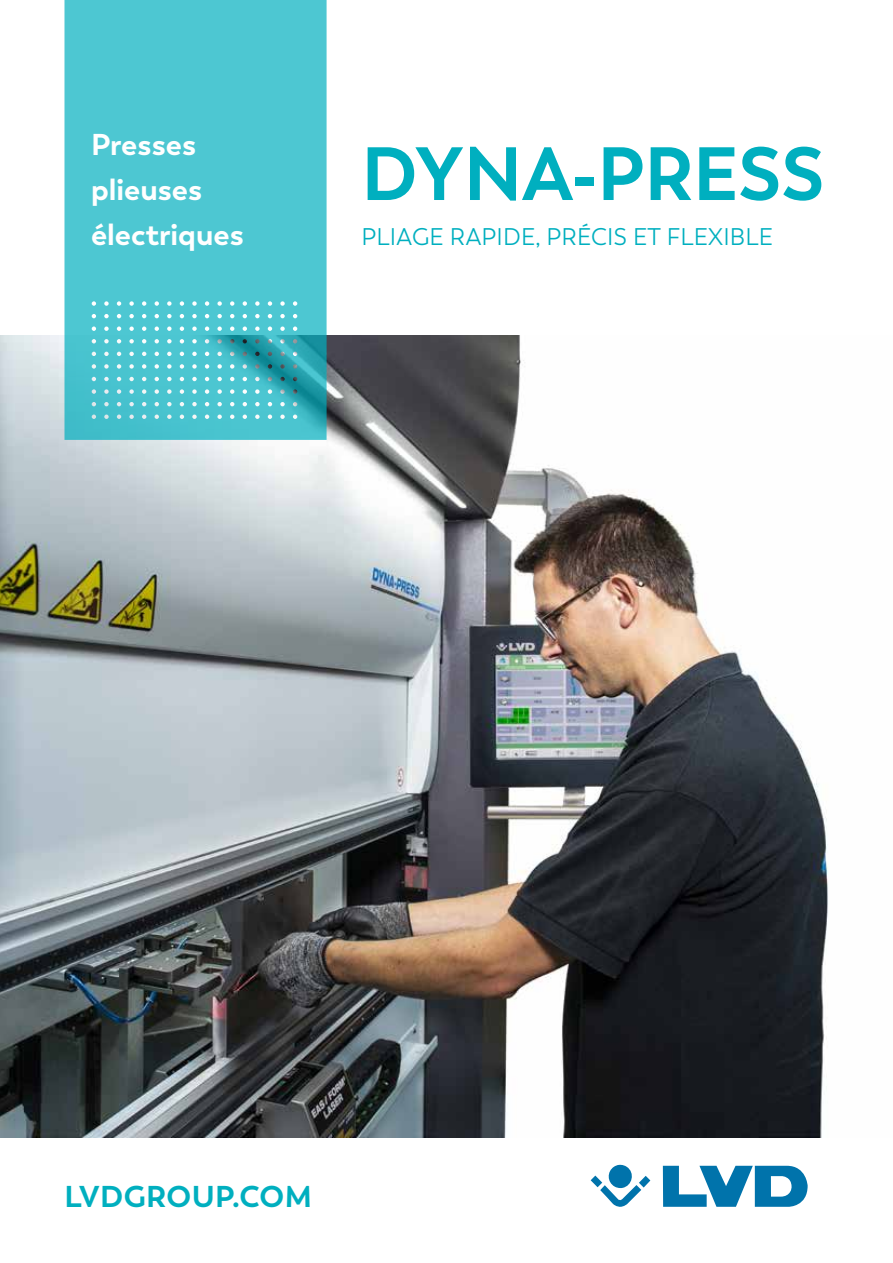
<style>
.page{position:relative;width:893px;height:1263px;background:#fff}
.page>*{position:absolute;margin:0;border:0;box-sizing:border-box;transform-origin:0 0}
.t1{font:700 75px "Trenda";color:#00afbf}
.t2{font:700 30px/45px "Trenda";color:#fff}
.t3{font:700 30px "Trenda";letter-spacing:.015em;color:#00afbf}
.t4{font:24px "Trenda";letter-spacing:.01em;color:#00afbf}
</style>
<div class="page">
<img style="left:0;top:336px;width:828px;height:801px">
<svg style="left:663px;top:1166px;width:145px;height:41px"></svg>
<svg style="left:591px;top:1164px;width:59px;height:43px"></svg>
<svg style="left:64px;top:0;width:263px;height:440px;background:#4ec5d0"></svg>
<p class="t2" style="left:91px;top:122px;width:154px">Presses plieuses électriques</p>
<h1 class="t1" style="left:361px;top:127px;width:465px">DYNA-PRESS</h1>
<p class="t4" style="left:361px;top:223px;width:413px">PLIAGE RAPIDE, PRÉCIS ET FLEXIBLE</p>
<p class="t3" style="left:64px;top:1177px;width:249px">LVDGROUP.COM</p>
</div>
